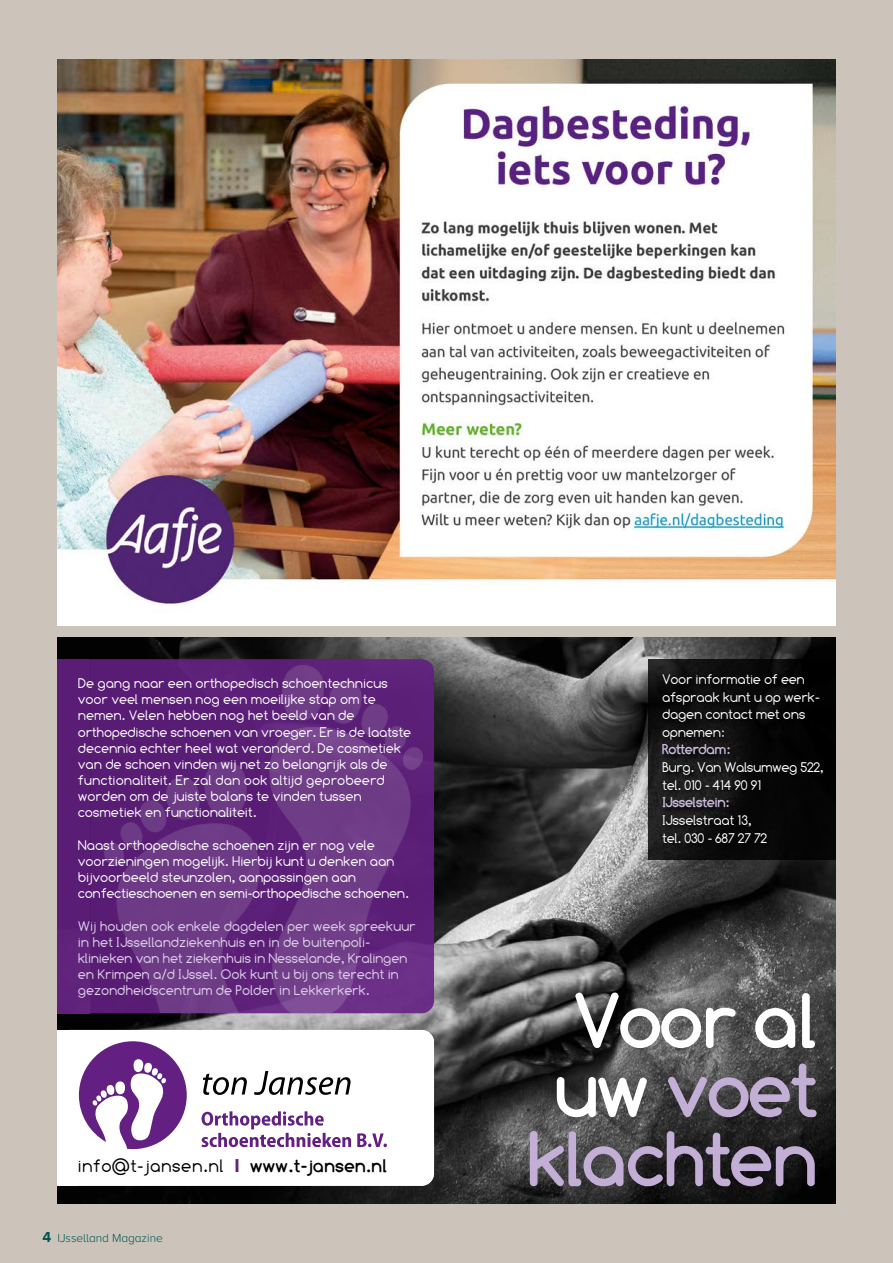
<style>
.page{position:relative;width:893px;height:1263px;background:#ccc4ba}
.page>*{position:absolute;margin:0;border:0;box-sizing:border-box;transform-origin:0 0}
.t1{font:700 75.75px/69.2px "Comfortaa";color:#c3aed5;text-align:right}
.t2{font:18px "Comfortaa";letter-spacing:.03em;color:#000}
.t3{font:13.95px/16.2px "Comfortaa";color:#fff}
.t4{font:13.95px/16.2px "Comfortaa";color:#dcd1e8}
.t5{font:13.95px/17.7px "Comfortaa";letter-spacing:-.02em;color:#fff}
.t6{font:700 13.95px "Comfortaa";letter-spacing:-.01em;color:#cbbadc}
.t7{font:300 12px "Proxima Nova A";letter-spacing:-.005em;color:#055}
.s1{font-family:"Helvetica Neue";font-weight:700;color:#632082}
.s2{font-weight:700}
.s3{font-weight:700;font-size:15px}
.s4{color:#fff}
</style>
<div class="page">
<img style="left:57px;top:638px;width:779px;height:565px">
<img style="left:90px;top:659px;width:344px;height:354px">
<div style="left:57px;top:659px;width:33px;height:354px;background:#591d75"></div>
<div style="left:57px;top:1030px;width:377px;height:156px;background:#fff;border-radius:12px"></div>
<div style="left:57px;top:1030px;width:20px;height:156px;background:#fff"></div>
<svg style="left:203px;top:1073px;width:44px;height:22px"></svg>
<svg style="left:254px;top:1071px;width:97px;height:24px"></svg>
<svg style="left:201px;top:1111px;width:150px;height:36px"></svg>
<svg style="left:357px;top:1133px;width:30px;height:14px"></svg>
<svg style="left:79px;top:1041px;width:108px;height:108px"></svg>
<svg style="left:648px;top:659px;width:188px;height:201px;background:#0e0e0e"></svg>
<svg style="left:661px;top:673px;width:169px;height:177px;background:#0b0b0b"></svg>
<img style="left:57px;top:60px;width:779px;height:565px">
<p class="t3" style="left:78px;top:675px;width:335px">De gang naar een orthopedisch schoentechnicus voor veel mensen nog een moeilijke stap om te nemen. Velen hebben nog het beeld van de orthopedische schoenen van vroeger. Er is de laatste decennia echter heel wat veranderd. De cosmetiek van de schoen vinden wij net zo belangrijk als de functionaliteit. Er zal dan ook altijd geprobeerd worden om de juiste balans te vinden tussen cosmetiek en functionaliteit.</p>
<p class="t3" style="left:78px;top:837px;width:332px">Naast orthopedische schoenen zijn er nog vele voorzieningen mogelijk. Hierbij kunt u denken aan bijvoorbeeld steunzolen, aanpassingen aan confectieschoenen en semi-orthopedische schoenen.</p>
<p class="t4" style="left:78px;top:918px;width:339px">Wij houden ook enkele dagdelen per week spreekuur in het IJssellandziekenhuis en in de buitenpoli&shy;klinieken van het ziekenhuis in Nesselande, Kralingen en Krimpen a/d IJssel. Ook kunt u bij ons terecht in gezondheidscentrum de Polder in Lekkerkerk.</p>
<p class="t2" style="left:78px;top:1156px;width:310px">info@t-jansen.nl <span class="s1">I</span> <span class="s2">www.t-jansen.nl</span></p>
<p class="t7" style="left:43px;top:1231px;width:122px"><span class="s3">4</span> IJsselland Magazine</p>
<p class="t3" style="left:662px;top:670px;width:159px;line-height:17.7px">Voor informatie of een afspraak kunt u op werk&shy;dagen contact met ons opnemen:</p>
<p class="t6" style="left:662px;top:741px;width:69px">Rotterdam:</p>
<p class="t5" style="left:662px;top:758px;width:163px">Burg. Van Walsumweg 522, tel. 010 - 414 90 91</p>
<p class="t6" style="left:662px;top:794px;width:68px">IJsselstein:</p>
<p class="t3" style="left:662px;top:811px;width:107px;line-height:17.7px">IJsselstraat 13, tel. 030 - 687 27 72</p>
<h1 class="t1" style="left:527px;top:986px;width:292px"><span class="s4">Voor al uw</span> voet klachten</h1>
</div>
